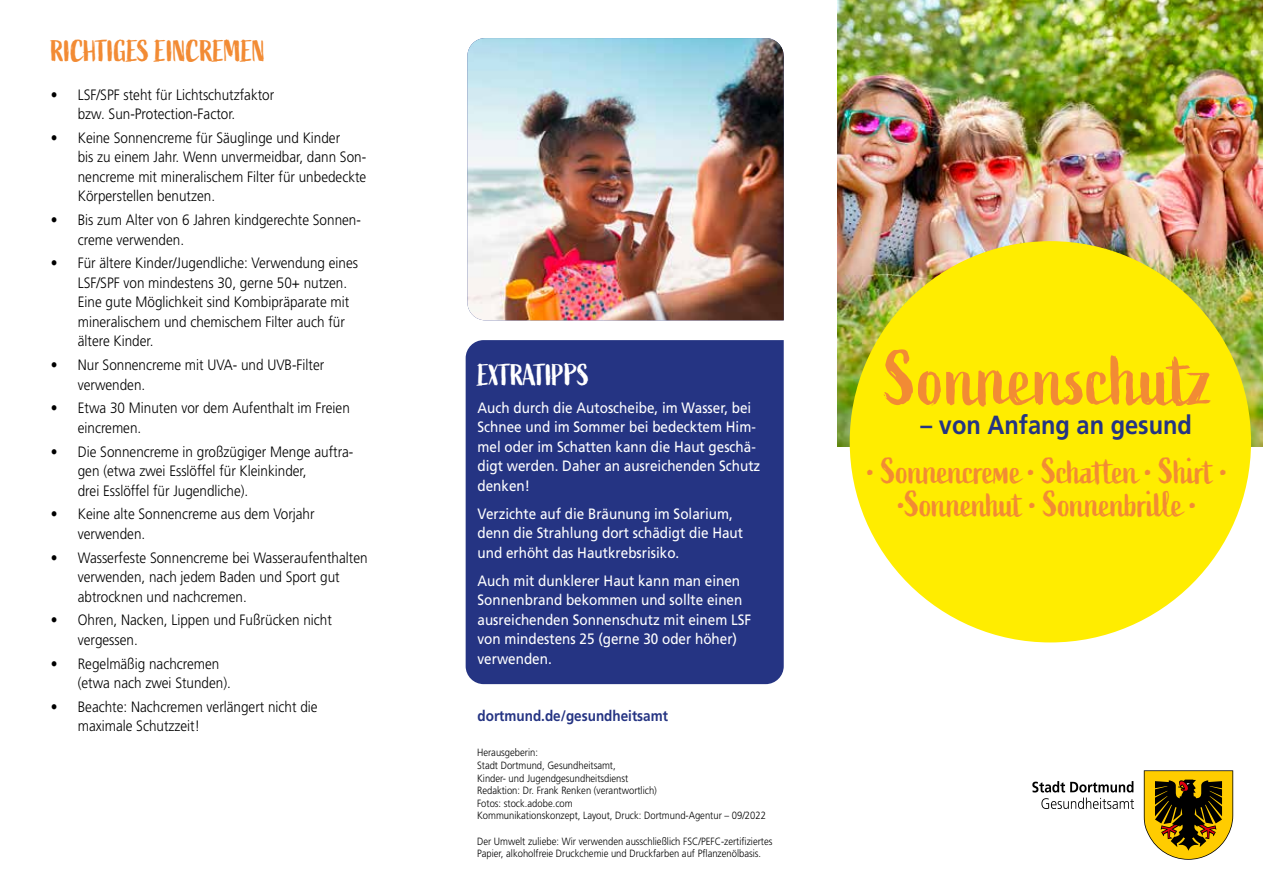
<style>
.page{position:relative;width:1263px;height:893px;background:#fff}
.page>*{position:absolute;margin:0;border:0;box-sizing:border-box;transform-origin:0 0}
.t1{font:76.35px "Active";color:#f28b34}
.t2{font:36px "Active";letter-spacing:-.015em;color:#f28b34}
.t3{font:30px "Active";letter-spacing:-.02em;color:#f28b34}
.t4{font:30px "Active";letter-spacing:-.03em;color:#fff}
.t5{font:700 26.25px "Frutiger LT";color:#253483;scale:.9 1}
.t6{font:300 15px/19.5px "Frutiger LT";color:#000;scale:.9 1}
.t7{font:15px/19.5px "Frutiger LT Pro";color:#fff;scale:.9 1}
.t8{font:700 15px "Frutiger LT";color:#253483;scale:.9 1}
.t9{font:300 10.5px/12.6px "Frutiger LT";color:#000;scale:.9 1}
</style>
<div class="page">
<img style="left:838px;top:0;width:425px;height:446px">
<div style="left:850px;top:241px;width:401px;height:401px;background:#ffed00;border-radius:50%"></div>
<svg style="left:1144px;top:770px;width:89px;height:90px;background:#9a7e1c"></svg>
<svg style="left:1041px;top:798px;width:93px;height:11px"></svg>
<svg style="left:1032px;top:781px;width:101px;height:11px"></svg>
<div style="left:466px;top:340px;width:318px;height:344px;background:#253483"></div>
<img style="left:467px;top:38px;width:317px;height:282px">
<h3 class="t3" style="left:51px;top:34px;width:216px">RICHTIGES EINCREMEN</h3>
<p class="t6" style="left:78px;top:85px;width:220px;text-indent:-27px">• LSF/SPF steht für Lichtschutzfaktor bzw. Sun-Protection-Factor.</p>
<p class="t6" style="left:78px;top:128px;width:322px;text-indent:-27px">• Keine Sonnencreme für Säuglinge und Kinder<br>bis zu einem Jahr. Wenn unvermeidbar, dann Son&shy;nencreme mit mineralischem Filter für unbedeckte Körperstellen benutzen.</p>
<p class="t6" style="left:78px;top:210px;width:316px;text-indent:-27px">• Bis zum Alter von 6 Jahren kindgerechte Sonnen&shy;creme verwenden.</p>
<p class="t6" style="left:78px;top:254px;width:313px;text-indent:-27px">• Für ältere Kinder/Jugendliche: Verwendung eines LSF/SPF von mindestens 30, gerne 50+ nutzen.<br>Eine gute Möglichkeit sind Kombipräparate mit mineralischem und chemischem Filter auch für ältere Kinder.</p>
<p class="t6" style="left:78px;top:355px;width:275px;text-indent:-27px">• Nur Sonnencreme mit UVA- und UVB-Filter verwenden.</p>
<p class="t6" style="left:78px;top:399px;width:304px;text-indent:-27px">• Etwa 30 Minuten vor dem Aufenthalt im Freien eincremen.</p>
<p class="t6" style="left:78px;top:442px;width:308px;text-indent:-27px">• Die Sonnencreme in großzügiger Menge auftra&shy;gen (etwa zwei Esslöffel für Kleinkinder,<br>drei Esslöffel für Jugendliche).</p>
<p class="t6" style="left:78px;top:505px;width:265px;text-indent:-27px">• Keine alte Sonnencreme aus dem Vorjahr verwenden.</p>
<p class="t6" style="left:78px;top:548px;width:323px;text-indent:-27px">• Wasserfeste Sonnencreme bei Wasseraufenthalten verwenden, nach jedem Baden und Sport gut abtrocknen und nachcremen.</p>
<p class="t6" style="left:78px;top:611px;width:284px;text-indent:-27px">• Ohren, Nacken, Lippen und Fußrücken nicht vergessen.</p>
<p class="t6" style="left:78px;top:654px;width:172px;text-indent:-27px">• Regelmäßig nachcremen (etwa nach zwei Stunden).</p>
<p class="t6" style="left:78px;top:697px;width:268px;text-indent:-27px">• Beachte: Nachcremen verlängert nicht die maximale Schutzzeit!</p>
<h3 class="t4" style="left:477px;top:358px;width:114px">EXTRATIPPS</h3>
<p class="t7" style="left:477px;top:398px;width:316px">Auch durch die Autoscheibe, im Wasser, bei Schnee und im Sommer bei bedecktem Him&shy;mel oder im Schatten kann die Haut geschä&shy;digt werden. Daher an ausreichenden Schutz denken!</p>
<p class="t7" style="left:477px;top:504px;width:297px">Verzichte auf die Bräunung im Solarium, denn die Strahlung dort schädigt die Haut und erhöht das Hautkrebsrisiko.</p>
<p class="t7" style="left:477px;top:571px;width:306px">Auch mit dunklerer Haut kann man einen Sonnenbrand bekommen und sollte einen ausreichenden Sonnenschutz mit einem LSF von mindestens 25 (gerne 30 oder höher) verwenden.</p>
<p class="t8" style="left:477px;top:707px;width:213px">dortmund.de/gesundheitsamt</p>
<p class="t9" style="left:477px;top:747px;width:322px">Herausgeberin:<br>Stadt Dortmund, Gesundheitsamt,<br>Kinder- und Jugendgesundheitsdienst<br>Redaktion: Dr. Frank Renken (verantwortlich)<br>Fotos: stock.adobe.com<br>Kommunikationskonzept, Layout, Druck: Dortmund-Agentur – 09/2022</p>
<p class="t9" style="left:477px;top:835px;width:330px">Der Umwelt zuliebe: Wir verwenden ausschließlich FSC/PEFC-zertifiziertes<br>Papier, alkoholfreie Druckchemie und Druckfarben auf Pflanzenölbasis.</p>
<h1 class="t1" style="left:885px;top:335px;width:331px">Sonnenschutz</h1>
<h3 class="t5" style="left:920px;top:410px;width:303px">– von Anfang an gesund</h3>
<h2 class="t2" style="left:867px;top:451px;width:362px">• Sonnencreme • Schatten • Shirt •</h2>
<h2 class="t2" style="left:898px;top:483px;width:301px">•Sonnenhut • Sonnenbrille •</h2>
</div>
